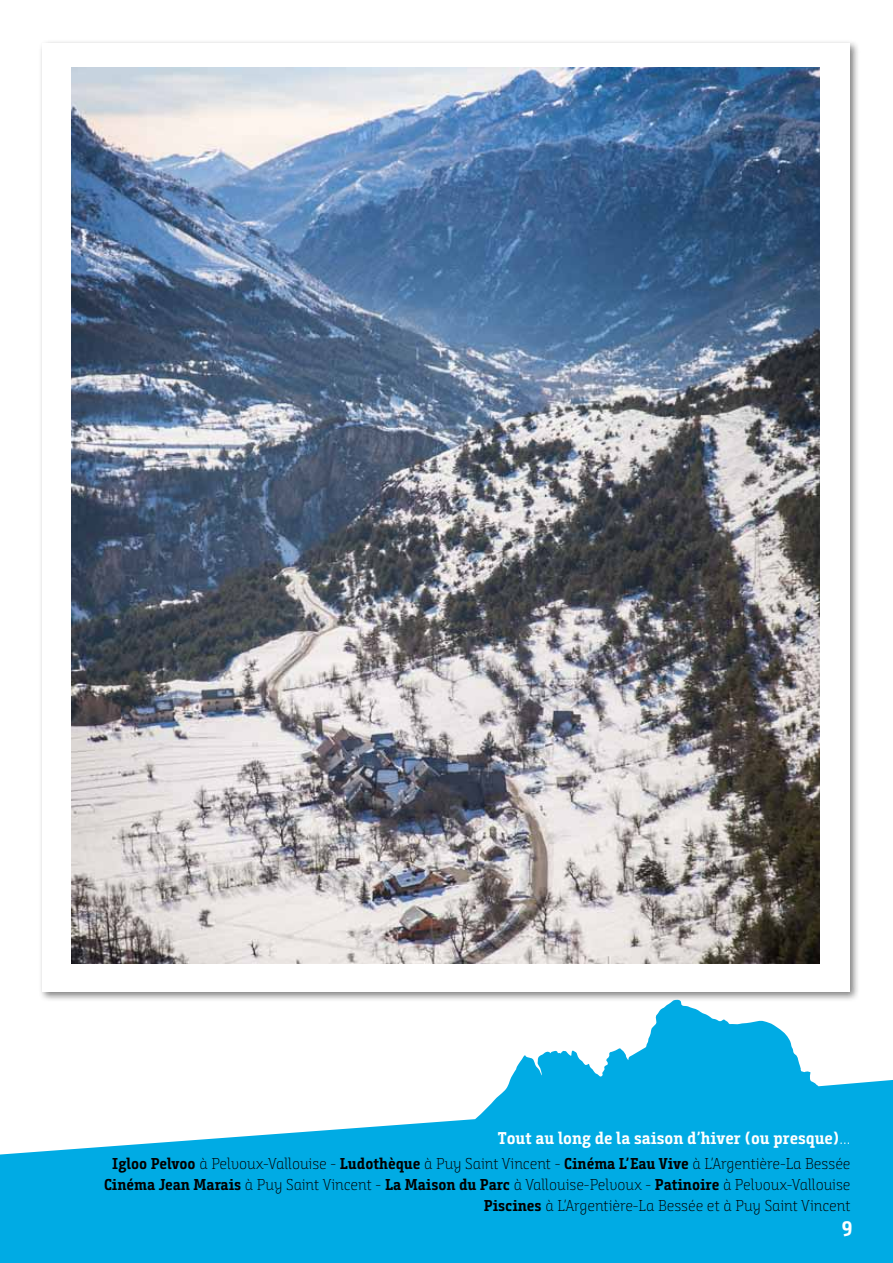
<style>
.page{position:relative;width:893px;height:1263px;background:#fff}
.page>*{position:absolute;margin:0;border:0;box-sizing:border-box;transform-origin:0 0}
.t1{font:700 21px "Bunday Slab";color:#fff}
.t2{font:700 17.1px "Bunday Slab";color:#fff}
.t3{font:15.75px/21px "Bunday Slab Light Up";color:#000;text-align:right}
.s1{font-family:"Bunday Slab Light Up";font-weight:400}
.s2{font-family:"Bunday Slab";font-weight:700}
</style>
<div class="page">
<div style="left:38px;top:39px;width:823px;height:963px;background:#000;opacity:.5"></div>
<div style="left:43px;top:43px;width:807px;height:948px;background:#fff"></div>
<img style="left:71px;top:68px;width:749px;height:896px">
<svg style="left:0;top:999px;width:893px;height:264px;fill:#00abe4"></svg>
<p class="t2" style="left:498px;top:1128px;width:354px">Tout au long de la saison d’hiver (ou presque)<span class="s1">...</span></p>
<p class="t3" style="left:104px;top:1153px;width:748px"><span class="s2">Igloo Pelvoo</span> à Pelvoux-Vallouise - <span class="s2">Ludothèque</span> à Puy Saint Vincent - <span class="s2">Cinéma L’Eau Vive</span> à L’Argentière-La Bessée<br><span class="s2">Cinéma Jean Marais</span> à Puy Saint Vincent - <span class="s2">La Maison du Parc</span> à Vallouise-Pelvoux - <span class="s2">Patinoire</span> à Pelvoux-Vallouise<br><span class="s2">Piscines</span> à L’Argentière-La Bessée et à Puy Saint Vincent</p>
<h1 class="t1" style="left:842px;top:1216px;width:12px">9</h1>
</div>
